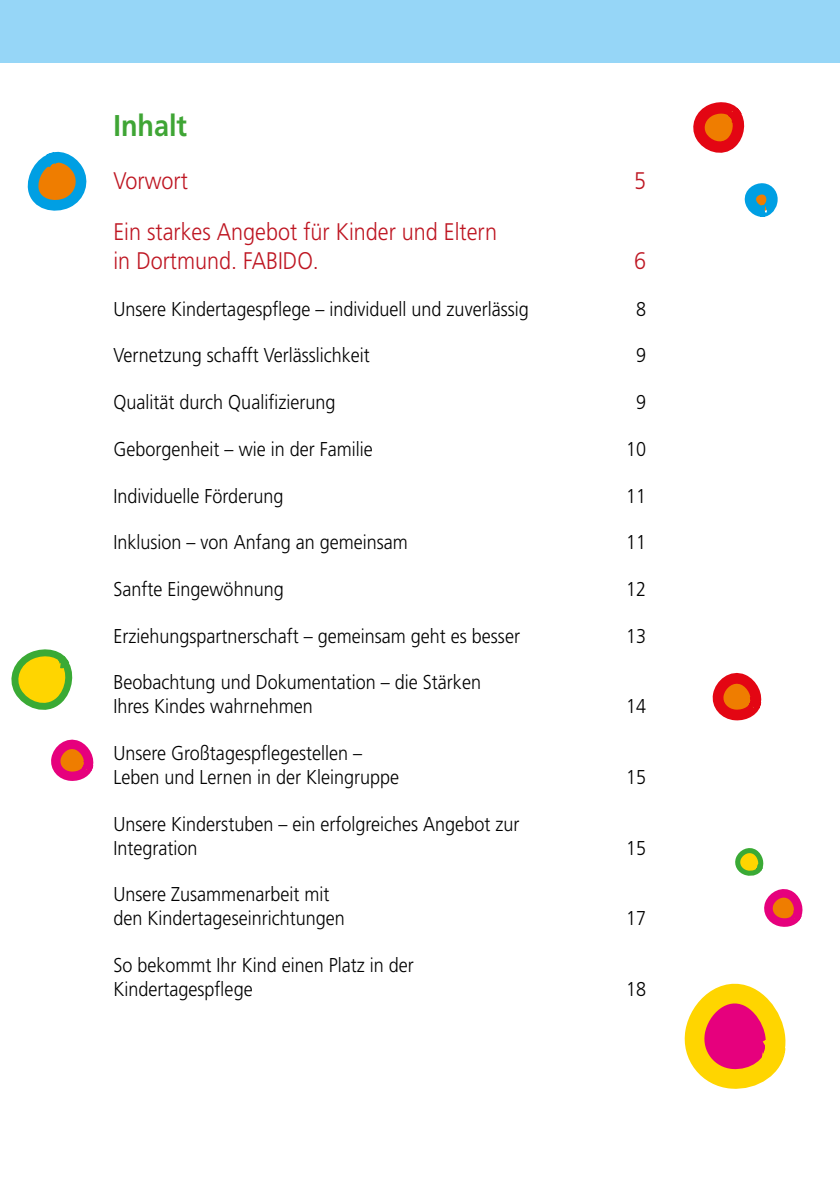
<style>
.page{position:relative;width:840px;height:1191px;background:#fff}
.page>*{position:absolute;margin:0;border:0;box-sizing:border-box;transform-origin:0 0}
.t1{font:700 30px "Frutiger LT";color:#3fa535;scale:.9 1}
.t2{font:300 24px/28.8px "Frutiger LT";color:#be1622;scale:.9 1}
.t3{font:300 20px/24px "Frutiger LT";color:#000;scale:.9 1}
</style>
<div class="page">
<div style="left:0;top:0;width:839px;height:63px;background:#96d6f7"></div>
<svg style="left:735px;top:848px;width:29px;height:28px"></svg>
<svg style="left:684px;top:984px;width:102px;height:105px"></svg>
<svg style="left:764px;top:889px;width:39px;height:38px"></svg>
<svg style="left:11px;top:649px;width:62px;height:61px"></svg>
<svg style="left:693px;top:102px;width:52px;height:51px"></svg>
<svg style="left:744px;top:183px;width:34px;height:34px"></svg>
<svg style="left:51px;top:739px;width:43px;height:42px"></svg>
<svg style="left:712px;top:672px;width:50px;height:49px"></svg>
<svg style="left:27px;top:151px;width:60px;height:60px"></svg>
<h1 class="t1" style="left:113px;top:108px;width:83px">Inhalt</h1>
<p class="t2" style="left:113px;top:166px;width:84px">Vorwort</p>
<p class="t2" style="left:633px;top:166px;width:15px">5</p>
<p class="t2" style="left:113px;top:218px;width:427px">Ein starkes Angebot für Kinder und Eltern in Dortmund. FABIDO.</p>
<p class="t2" style="left:633px;top:247px;width:15px">6</p>
<p class="t3" style="left:113px;top:297px;width:462px">Unsere Kindertagespflege – individuell und zuverlässig</p>
<p class="t3" style="left:635px;top:297px;width:13px">8</p>
<p class="t3" style="left:113px;top:344px;width:286px">Vernetzung schafft Verlässlichkeit</p>
<p class="t3" style="left:635px;top:344px;width:13px">9</p>
<p class="t3" style="left:113px;top:390px;width:248px">Qualität durch Qualifizierung</p>
<p class="t3" style="left:635px;top:390px;width:13px">9</p>
<p class="t3" style="left:113px;top:437px;width:289px">Geborgenheit – wie in der Familie</p>
<p class="t3" style="left:625px;top:437px;width:24px">10</p>
<p class="t3" style="left:113px;top:484px;width:190px">Individuelle Förderung</p>
<p class="t3" style="left:625px;top:484px;width:24px">11</p>
<p class="t3" style="left:113px;top:530px;width:328px">Inklusion – von Anfang an gemeinsam</p>
<p class="t3" style="left:625px;top:530px;width:24px">11</p>
<p class="t3" style="left:113px;top:577px;width:190px">Sanfte Eingewöhnung</p>
<p class="t3" style="left:625px;top:577px;width:24px">12</p>
<p class="t3" style="left:113px;top:624px;width:453px">Erziehungspartnerschaft – gemeinsam geht es besser</p>
<p class="t3" style="left:625px;top:624px;width:24px">13</p>
<p class="t3" style="left:113px;top:670px;width:409px">Beobachtung und Dokumentation – die Stärken<br>Ihres Kindes wahrnehmen</p>
<p class="t3" style="left:625px;top:694px;width:24px">14</p>
<p class="t3" style="left:113px;top:741px;width:319px">Unsere Großtagespflegestellen –<br>Leben und Lernen in der Kleingruppe</p>
<p class="t3" style="left:113px;top:812px;width:452px">Unsere Kinderstuben – ein erfolgreiches Angebot zur<br>Integration</p>
<p class="t3" style="left:113px;top:882px;width:258px">Unsere Zusammenarbeit mit den Kindertageseinrichtungen</p>
<p class="t3" style="left:113px;top:953px;width:335px">So bekommt Ihr Kind einen Platz in der<br>Kindertagespflege</p>
<p class="t3" style="left:625px;top:765px;width:24px">15</p>
<p class="t3" style="left:625px;top:836px;width:24px">15</p>
<p class="t3" style="left:625px;top:906px;width:24px">17</p>
<p class="t3" style="left:625px;top:977px;width:24px">18</p>
</div>
